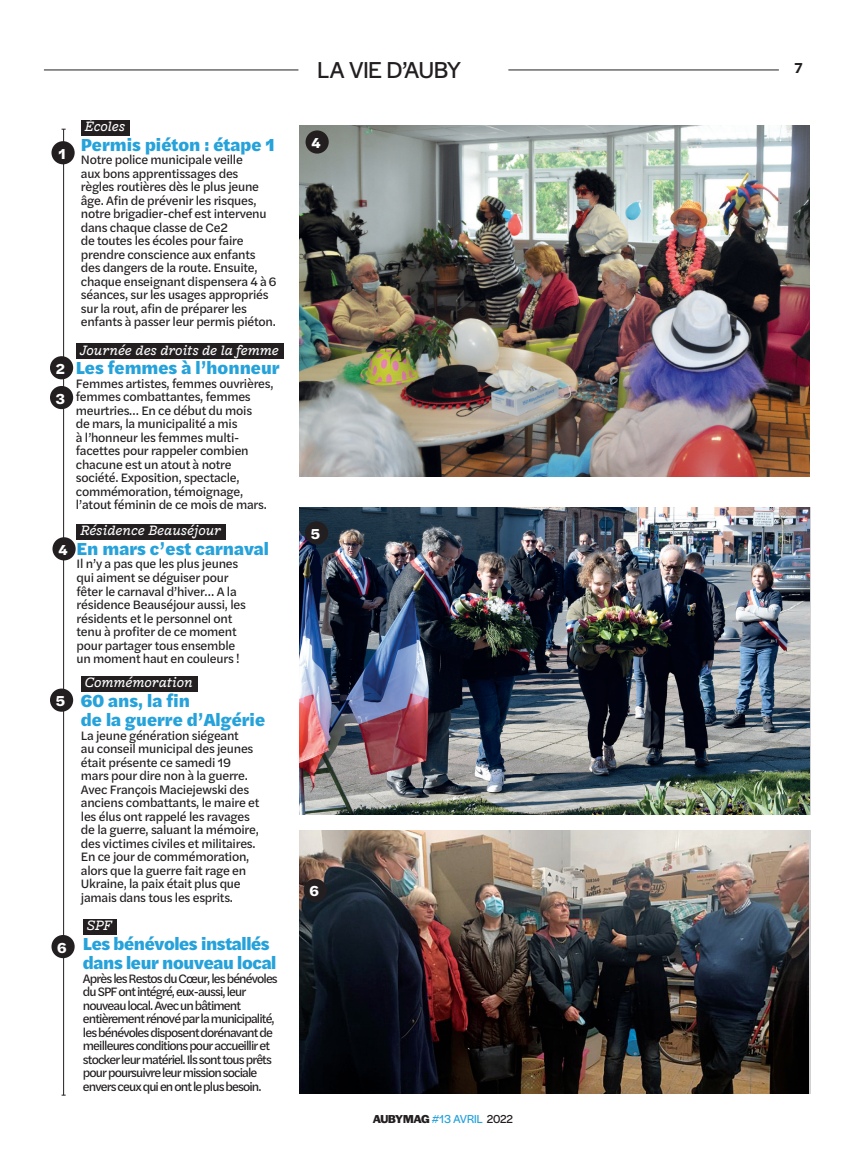
<style>
.page{position:relative;width:851px;height:1149px;background:#fff}
.page>*{position:absolute;margin:0;border:0;box-sizing:border-box;transform-origin:0 0}
.t1{font:24px "Halyard Display";letter-spacing:-.005em;color:#231f20}
.TITRE{font:900 18px/19.5px "Halyard Text";color:#26a2db}
.TITRE-2{font:900 18px/19.5px "Halyard Text";letter-spacing:-.02em;color:#26a2db}
.SURTITRE{font:italic 500 15px "Freight Macro Pro";color:#fff}
.TEXTE{font:700 15px "Halyard Text";color:#fff}
.t2{font:600 15px "Halyard Display";color:#231f20}
.TEXTE-2{font:12.75px/13.5px "Halyard Text";letter-spacing:-.02em;color:#231f20}
.TEXTE-3{font:12.75px/13.5px "Halyard Text";letter-spacing:-.07em;color:#231f20}
.t3{font:12px "Halyard Display";letter-spacing:-.01em;color:#26a2db}
.s1{font-weight:700;color:#231f20}
.s2{color:#231f20}
</style>
<div class="page">
<hr style="left:508px;top:70px;width:270px;height:1px;background:#231f20">
<hr style="left:44px;top:70px;width:254px;height:1px;background:#231f20">
<img style="left:299px;top:507px;width:510px;height:307px">
<img style="left:299px;top:125px;width:510px;height:351px">
<img style="left:299px;top:830px;width:509px;height:263px">
<div style="left:77px;top:524px;width:149px;height:15px;background:#231f20"></div>
<hr style="left:63px;top:129px;width:1px;height:965px;background:#231f20">
<div style="left:51px;top:141px;width:24px;height:23px;background:#231f20;border-radius:50%"></div>
<div style="left:305px;top:521px;width:23px;height:23px;background:#231f20;border-radius:50%"></div>
<div style="left:50px;top:356px;width:23px;height:23px;background:#231f20;border-radius:50%"></div>
<div style="left:50px;top:386px;width:23px;height:23px;background:#231f20;border-radius:50%"></div>
<div style="left:51px;top:934px;width:24px;height:23px;background:#231f20;border-radius:50%"></div>
<div style="left:305px;top:130px;width:24px;height:23px;background:#231f20;border-radius:50%"></div>
<div style="left:303px;top:878px;width:24px;height:23px;background:#231f20;border-radius:50%"></div>
<div style="left:50px;top:688px;width:23px;height:23px;background:#231f20;border-radius:50%"></div>
<div style="left:76px;top:343px;width:207px;height:15px;background:#231f20"></div>
<div style="left:81px;top:676px;width:116px;height:15px;background:#231f20"></div>
<div style="left:83px;top:918px;width:34px;height:15px;background:#231f20"></div>
<div style="left:81px;top:120px;width:48px;height:15px;background:#231f20"></div>
<div style="left:52px;top:537px;width:24px;height:23px;background:#231f20;border-radius:50%"></div>
<p class="TEXTE" style="left:58px;top:142px;width:9px">1</p>
<p class="TEXTE" style="left:56px;top:357px;width:11px">2</p>
<p class="TEXTE" style="left:56px;top:387px;width:11px">3</p>
<p class="TEXTE" style="left:58px;top:538px;width:11px">4</p>
<p class="TEXTE" style="left:56px;top:689px;width:11px">5</p>
<p class="TEXTE" style="left:57px;top:935px;width:11px">6</p>
<p class="SURTITRE" style="left:85px;top:116px;width:42px">Écoles</p>
<p class="TITRE" style="left:81px;top:133px;width:195px">Permis piéton : étape 1</p>
<p class="TEXTE-2" style="left:81px;top:152px;width:197px">Notre police municipale veille<br>aux bons apprentissages des<br>règles routières dès le plus jeune âge. Afin de prévenir les risques, notre brigadier-chef est intervenu dans chaque classe de Ce2<br>de toutes les écoles pour faire prendre conscience aux enfants des dangers de la route. Ensuite, chaque enseignant dispensera 4 à 6 séances, sur les usages appropriés sur la rout, afin de préparer les enfants à passer leur permis piéton.</p>
<p class="SURTITRE" style="left:80px;top:339px;width:201px">Journée des droits de la femme</p>
<p class="TITRE" style="left:76px;top:357px;width:205px">Les femmes à l’honneur</p>
<p class="TEXTE-2" style="left:76px;top:376px;width:199px">Femmes artistes, femmes ouvrières, femmes combattantes, femmes meurtries… En ce début du mois<br>de mars, la municipalité a mis<br>à l’honneur les femmes multi&shy;facettes pour rappeler combien chacune est un atout à notre société. Exposition, spectacle, commémoration, témoignage, l’atout féminin de ce mois de mars.</p>
<p class="SURTITRE" style="left:81px;top:520px;width:142px">Résidence Beauséjour</p>
<p class="TITRE" style="left:77px;top:537px;width:194px">En mars c’est carnaval</p>
<p class="TEXTE-2" style="left:77px;top:556px;width:171px">Il n’y a pas que les plus jeunes qui aiment se déguiser pour fêter le carnaval d’hiver… A la résidence Beauséjour aussi, les résidents et le personnel ont tenu à profiter de ce moment pour partager tous ensemble un moment haut en couleurs !</p>
<p class="SURTITRE" style="left:85px;top:671px;width:109px">Commémoration</p>
<p class="TITRE" style="left:81px;top:689px;width:186px">60 ans, la fin<br>de la guerre d’Algérie</p>
<p class="TEXTE-2" style="left:81px;top:727px;width:180px">La jeune génération siégeant<br>au conseil municipal des jeunes était présente ce samedi 19 mars pour dire non à la guerre.<br>Avec François Maciejewski des anciens combattants, le maire et les élus ont rappelé les ravages de la guerre, saluant la mémoire, des victimes civiles et militaires.<br>En ce jour de commémoration, alors que la guerre fait rage en<br>Ukraine, la paix était plus que jamais dans tous les esprits.</p>
<p class="SURTITRE" style="left:87px;top:914px;width:27px">SPF</p>
<p class="TITRE-2" style="left:83px;top:932px;width:195px">Les bénévoles installés dans leur nouveau local</p>
<p class="TEXTE-3" style="left:83px;top:970px;width:196px">Après les Restos du Cœur, les bénévoles du SPF ont intégré, eux-aussi, leur nouveau local. Avec un bâtiment entièrement rénové par la municipalité, les bénévoles disposent dorénavant de meilleures conditions pour accueillir et stocker leur matériel. Ils sont tous prêts pour poursuivre leur mission sociale envers ceux qui en ont le plus besoin.</p>
<p class="t1" style="left:317px;top:53px;width:145px">LA VIE D’AUBY</p>
<p class="t2" style="left:794px;top:57px;width:10px">7</p>
<p class="TEXTE" style="left:311px;top:131px;width:11px">4</p>
<p class="TEXTE" style="left:311px;top:522px;width:11px">5</p>
<p class="TEXTE" style="left:309px;top:879px;width:11px">6</p>
<p class="t3" style="left:372px;top:1110px;width:142px"><span class="s1">AUBYMAG</span> #13 AVRIL <span class="s2">2022</span></p>
</div>
